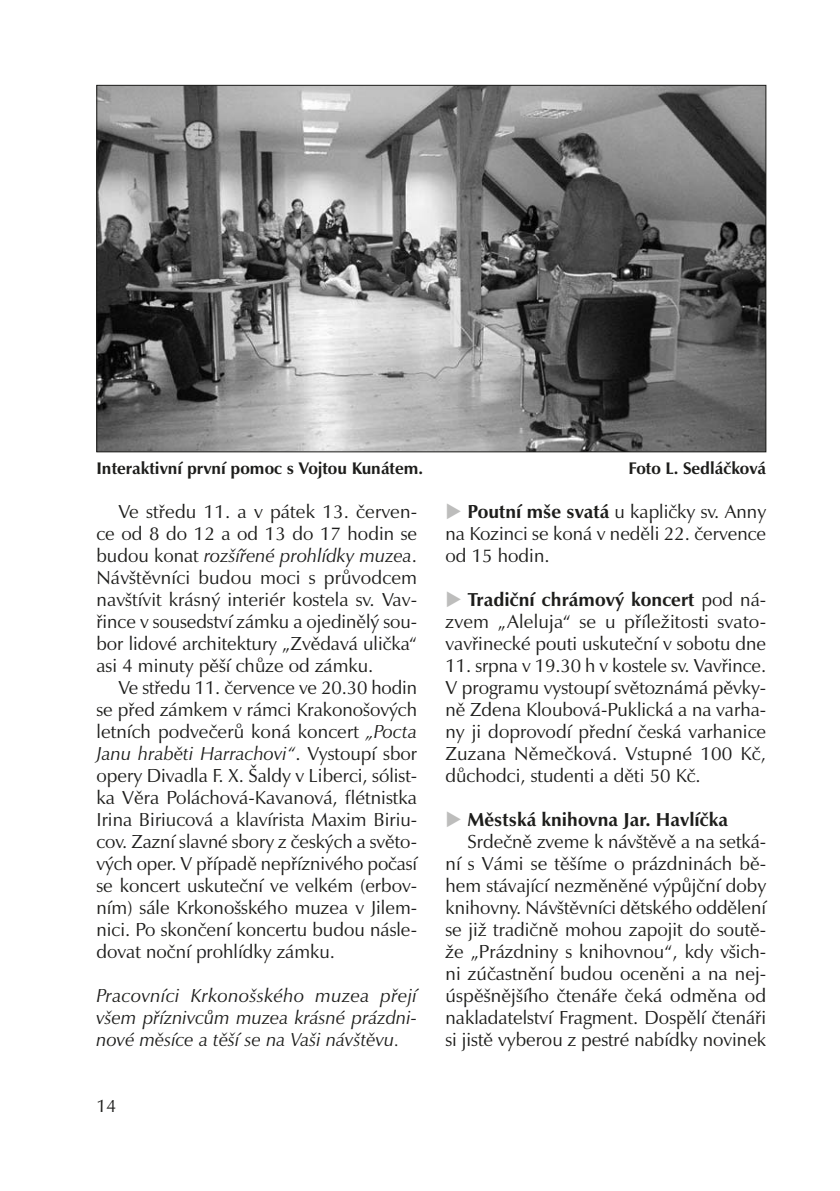
<style>
.page{position:relative;width:840px;height:1191px;background:#fff}
.page>*{position:absolute;margin:0;border:0;box-sizing:border-box;transform-origin:0 0}
.t1{font:19px/22px "Zapf Humanist 601 BTCE";color:#1d1d1b;text-align:justify}
.t2{font:italic 19px/22px "Zapf Humanist 601 BTCE";color:#1d1d1b;text-align:justify}
.t3{font:700 19px "Zapf Humanist 601 BTCE";color:#1d1d1b}
.t4{font:18px "Zapf Humanist 601 BTCE";color:#1d1d1b}
.t5{font:700 17px "Zapf Humanist 601 BTCE";color:#1d1d1b}
.s1{font-style:italic}
.s2{color:#bdbdbc}
.s3{font-weight:700}
</style>
<div class="page">
<img style="left:98px;top:87px;width:665px;height:363px">
<p class="t5" style="left:96px;top:460px;width:328px">Interaktivní první pomoc s Vojtou Kunátem.</p>
<p class="t5" style="left:628px;top:460px;width:139px">Foto L. Sedláčková</p>
<p class="t1" style="left:96px;top:501px;width:322px;text-indent:22px">Ve středu 11. a v pátek 13. červen&shy;ce od 8 do 12 a od 13 do 17 hodin se budou konat <span class="s1">rozšířené prohlídky muzea</span>.<br>Návštěvníci budou moci s průvodcem navštívit krásný interiér kostela sv. Vav&shy;řince v sousedství zámku a ojedinělý sou&shy;bor lidové architektury „Zvědavá ulička“ asi 4 minuty pěší chůze od zámku.</p>
<p class="t1" style="left:96px;top:677px;width:322px;text-indent:22px">Ve středu 11. července ve 20.30 hodin se před zámkem v rámci Krakonošových letních podvečerů koná koncert <span class="s1">„Pocta Janu hraběti Harrachovi“</span>. Vystoupí sbor opery Divadla F. X. Šaldy v Liberci, sólist&shy;ka Věra Poláchová-Kavanová, flétnistka Irina Biriucová a klavírista Maxim Biriu&shy;cov. Zazní slavné sbory z českých a světo&shy;vých oper. V případě nepříznivého počasí se koncert uskuteční ve velkém (erbov&shy;ním) sále Krkonošského muzea v Jilem&shy;nici. Po skončení koncertu budou násle&shy;dovat noční prohlídky zámku.</p>
<p class="t2" style="left:96px;top:986px;width:322px">Pracovníci Krkonošského muzea přejí všem příznivcům muzea krásné prázdni&shy;nové měsíce a těší se na Vaši návštěvu.</p>
<p class="t4" style="left:96px;top:1097px;width:21px">14</p>
<p class="t1" style="left:445px;top:501px;width:322px"><span class="s2">◆</span> <span class="s3">Poutní mše svatá</span> u kapličky sv. Anny na Kozinci se koná v neděli 22. července od 15 hodin.</p>
<p class="t1" style="left:445px;top:589px;width:322px"><span class="s2">◆</span> <span class="s3">Tradiční chrámový koncert</span> pod ná&shy;zvem „Aleluja“ se u příležitosti svato&shy;vavřinecké pouti uskuteční v sobotu dne</p>
<p class="t1" style="left:445px;top:655px;width:322px">11. srpna v 19.30 h v kostele sv. Vavřince.<br>V programu vystoupí světoznámá pěvky&shy;ně Zdena Kloubová-Puklická a na varha&shy;ny ji doprovodí přední česká varhanice Zuzana Němečková. Vstupné 100 Kč, důchodci, studenti a děti 50 Kč.</p>
<p class="t3" style="left:445px;top:810px;width:284px"><span class="s2">◆</span> Městská knihovna Jar. Havlíčka</p>
<p class="t1" style="left:467px;top:831px;width:300px">Srdečně zveme k návštěvě a na setká-</p>
<p class="t1" style="left:445px;top:853px;width:322px">ní s Vámi se těšíme o prázdninách bě-</p>
<p class="t1" style="left:445px;top:875px;width:322px">hem stávající nezměněné výpůjční doby</p>
<p class="t1" style="left:445px;top:897px;width:322px">knihovny. Návštěvníci dětského oddělení</p>
<p class="t1" style="left:445px;top:919px;width:322px">se již tradičně mohou zapojit do soutě-</p>
<p class="t1" style="left:445px;top:941px;width:322px">že „Prázdniny s knihovnou“, kdy všich-</p>
<p class="t1" style="left:445px;top:963px;width:322px">ni zúčastnění budou oceněni a na nej-</p>
<p class="t1" style="left:445px;top:985px;width:322px">úspěšnějšího čtenáře čeká odměna od</p>
<p class="t1" style="left:445px;top:1007px;width:322px">nakladatelství Fragment. Dospělí čtenáři</p>
<p class="t1" style="left:445px;top:1029px;width:322px">si jistě vyberou z pestré nabídky novinek</p>
</div>
